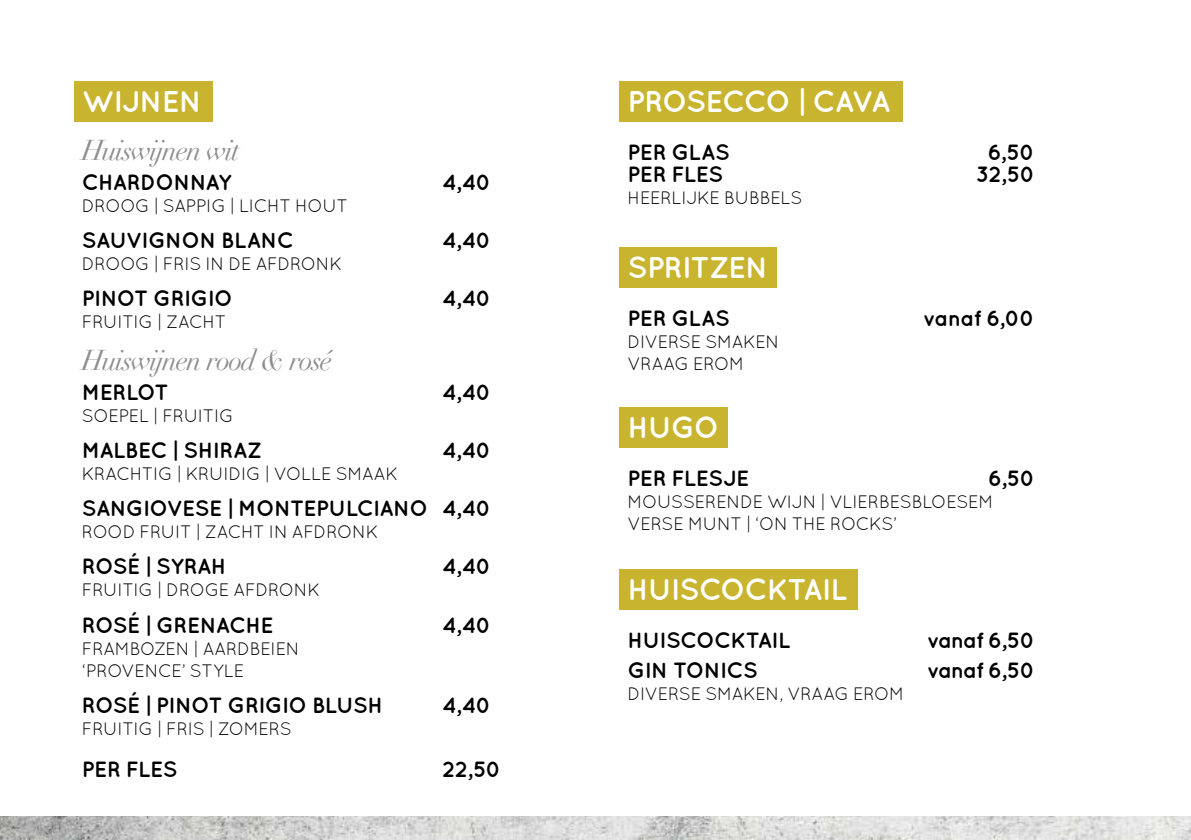
<style>
.page{position:relative;width:1191px;height:840px;background:#fff}
.page>*{position:absolute;margin:0;border:0;box-sizing:border-box;transform-origin:0 0}
.t1{font:700 30px "Quicksand";letter-spacing:-.035em;color:#fff}
.t2{font:italic 28px "Didot";letter-spacing:-.05em;color:#8d8e8f}
.t3{font:700 22px "Quicksand";letter-spacing:-.025em;color:#000}
.t4{font:18px/22px "Quicksand";letter-spacing:-.02em;color:#000}
</style>
<div class="page">
<div style="left:74px;top:81px;width:138px;height:40px;background:#c8b42e"></div>
<img style="left:0;top:816px;width:1191px;height:23px">
<div style="left:619px;top:81px;width:284px;height:40px;background:#c8b42e"></div>
<div style="left:619px;top:247px;width:158px;height:40px;background:#c8b42e"></div>
<div style="left:619px;top:407px;width:109px;height:40px;background:#c8b42e"></div>
<div style="left:619px;top:568px;width:239px;height:41px;background:#c8b42e"></div>
<h1 class="t1" style="left:82px;top:83px;width:122px">WIJNEN</h1>
<h2 class="t2" style="left:82px;top:133px;width:159px">Huiswijnen wit</h2>
<p class="t3" style="left:82px;top:169px;width:151px">CHARDONNAY</p>
<p class="t3" style="left:442px;top:169px;width:51px">4,40</p>
<p class="t4" style="left:82px;top:194px;width:268px">DROOG | SAPPIG | LICHT HOUT</p>
<p class="t3" style="left:82px;top:227px;width:213px">SAUVIGNON BLANC</p>
<p class="t3" style="left:442px;top:227px;width:51px">4,40</p>
<p class="t4" style="left:82px;top:252px;width:262px">DROOG | FRIS IN DE AFDRONK</p>
<p class="t3" style="left:82px;top:285px;width:152px">PINOT GRIGIO</p>
<p class="t3" style="left:442px;top:285px;width:51px">4,40</p>
<p class="t4" style="left:82px;top:310px;width:146px">FRUITIG | ZACHT</p>
<h2 class="t2" style="left:82px;top:343px;width:252px">Huiswijnen rood &amp; rosé</h2>
<p class="t3" style="left:82px;top:379px;width:88px">MERLOT</p>
<p class="t3" style="left:442px;top:379px;width:51px">4,40</p>
<p class="t4" style="left:82px;top:404px;width:153px">SOEPEL | FRUITIG</p>
<p class="t3" style="left:82px;top:437px;width:181px">MALBEC | SHIRAZ</p>
<p class="t3" style="left:442px;top:437px;width:51px">4,40</p>
<p class="t4" style="left:82px;top:462px;width:318px">KRACHTIG | KRUIDIG | VOLLE SMAAK</p>
<p class="t3" style="left:82px;top:495px;width:411px">SANGIOVESE | MONTEPULCIANO 4,40</p>
<p class="t4" style="left:82px;top:520px;width:298px">ROOD FRUIT | ZACHT IN AFDRONK</p>
<p class="t3" style="left:82px;top:553px;width:146px">ROSÉ | SYRAH</p>
<p class="t3" style="left:442px;top:553px;width:51px">4,40</p>
<p class="t4" style="left:82px;top:578px;width:240px">FRUITIG | DROGE AFDRONK</p>
<p class="t3" style="left:82px;top:611px;width:193px">ROSÉ | GRENACHE</p>
<p class="t3" style="left:442px;top:611px;width:51px">4,40</p>
<p class="t4" style="left:82px;top:636px;width:219px">FRAMBOZEN | AARDBEIEN ‘PROVENCE’ STYLE</p>
<p class="t3" style="left:82px;top:691px;width:303px">ROSÉ | PINOT GRIGIO BLUSH</p>
<p class="t3" style="left:442px;top:691px;width:51px">4,40</p>
<p class="t4" style="left:82px;top:716px;width:211px">FRUITIG | FRIS | ZOMERS</p>
<p class="t3" style="left:82px;top:755px;width:97px">PER FLES</p>
<p class="t3" style="left:442px;top:755px;width:61px">22,50</p>
<h1 class="t1" style="left:627px;top:83px;width:264px">PROSECCO | CAVA</h1>
<p class="t3" style="left:627px;top:139px;width:104px">PER GLAS</p>
<p class="t3" style="left:987px;top:139px;width:49px">6,50</p>
<p class="t3" style="left:627px;top:161px;width:97px">PER FLES</p>
<p class="t3" style="left:976px;top:161px;width:61px">32,50</p>
<p class="t4" style="left:627px;top:186px;width:176px">HEERLIJKE BUBBELS</p>
<h1 class="t1" style="left:627px;top:249px;width:142px">SPRITZEN</h1>
<p class="t3" style="left:627px;top:305px;width:104px">PER GLAS</p>
<p class="t3" style="left:923px;top:305px;width:113px">vanaf 6,00</p>
<p class="t4" style="left:627px;top:330px;width:153px">DIVERSE SMAKEN<br>VRAAG EROM</p>
<h1 class="t1" style="left:627px;top:409px;width:93px">HUGO</h1>
<p class="t3" style="left:627px;top:465px;width:123px">PER FLESJE</p>
<p class="t3" style="left:988px;top:465px;width:49px">6,50</p>
<p class="t4" style="left:627px;top:490px;width:367px">MOUSSERENDE WIJN | VLIERBESBLOESEM<br>VERSE MUNT | ‘ON THE ROCKS’</p>
<h1 class="t1" style="left:627px;top:571px;width:221px">HUISCOCKTAIL</h1>
<p class="t3" style="left:627px;top:626px;width:164px">HUISCOCKTAIL</p>
<p class="t3" style="left:927px;top:626px;width:110px">vanaf 6,50</p>
<p class="t3" style="left:627px;top:656px;width:211px">GIN TONICS §§§§§</p>
<p class="t3" style="left:927px;top:656px;width:110px">vanaf 6,50</p>
<p class="t4" style="left:627px;top:682px;width:278px">DIVERSE SMAKEN, VRAAG EROM</p>
</div>
